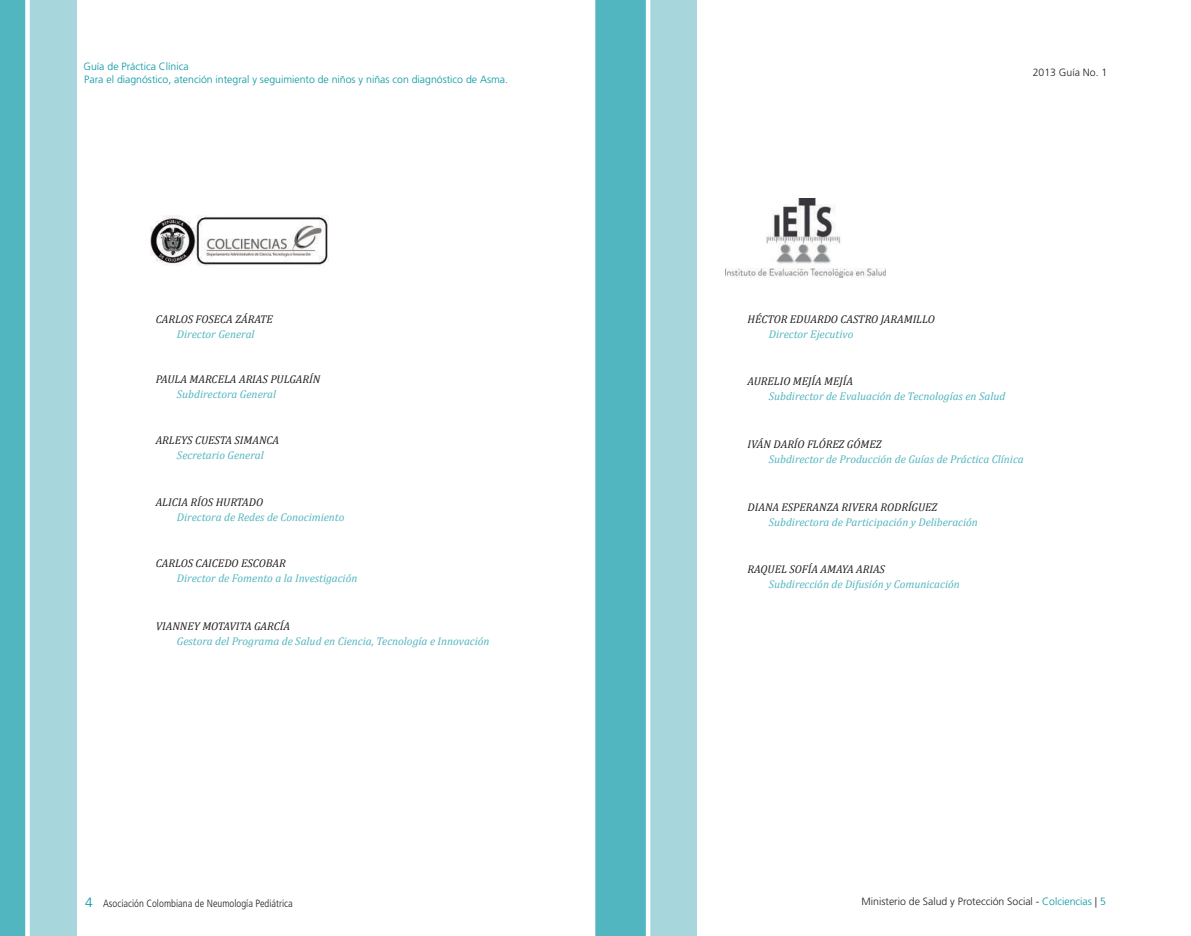
<style>
.page{position:relative;width:1191px;height:936px;background:#fff}
.page>*{position:absolute;margin:0;border:0;box-sizing:border-box;transform-origin:0 0}
.t1{font:italic 11.25px "Cambria";color:#52b6c0}
.t2{font:italic 11.25px "Cambria";color:#231f20}
.t3{font:300 10.5px/12.6px "Frutiger LT Std";color:#0095a1}
.t4{font:300 10.5px "Frutiger LT Std";color:#231f20}
.t5{font:300 condensed 10.5px "Frutiger LT Std";color:#231f20}
.s1{font-stretch:normal;font-size:13.5px;color:#0095a1}
.s2{color:#0095a1}
</style>
<div class="page">
<div style="left:0;top:0;width:76px;height:935px;background:#a8d6dd"></div>
<svg style="left:0;top:0;width:30px;height:935px;background:#6cc1c9"></svg>
<img style="left:151px;top:215px;width:177px;height:51px">
<img style="left:726px;top:198px;width:159px;height:80px">
<div style="left:592px;top:0;width:104px;height:935px;background:#a8d6dd"></div>
<svg style="left:592px;top:0;width:58px;height:935px;background:#68bfc8"></svg>
<p class="t3" style="left:84px;top:60px;width:426px">Guía de Práctica Clínica<br>Para el diagnóstico, atención integral y seguimiento de niños y niñas con diagnóstico de Asma.</p>
<p class="t4" style="left:1032px;top:66px;width:76px">2013 Guía No. 1</p>
<p class="t2" style="left:156px;top:311px;width:119px">CARLOS FOSECA ZÁRATE</p>
<p class="t1" style="left:177px;top:326px;width:79px">Director General</p>
<p class="t2" style="left:156px;top:371px;width:166px">PAULA MARCELA ARIAS PULGARÍN</p>
<p class="t1" style="left:177px;top:386px;width:101px">Subdirectora General</p>
<p class="t2" style="left:156px;top:431px;width:125px">ARLEYS CUESTA SIMANCA</p>
<p class="t1" style="left:177px;top:446px;width:88px">Secretario General</p>
<p class="t2" style="left:156px;top:494px;width:109px">ALICIA RÍOS HURTADO</p>
<p class="t1" style="left:177px;top:509px;width:169px">Directora de Redes de Conocimiento</p>
<p class="t2" style="left:156px;top:555px;width:132px">CARLOS CAICEDO ESCOBAR</p>
<p class="t1" style="left:177px;top:570px;width:182px">Director de Fomento a la Investigación</p>
<p class="t2" style="left:156px;top:617px;width:136px">VIANNEY MOTAVITA GARCÍA</p>
<p class="t1" style="left:177px;top:632px;width:314px">Gestora del Programa de Salud en Ciencia, Tecnología e Innovación</p>
<p class="t2" style="left:747px;top:311px;width:189px">HÉCTOR EDUARDO CASTRO JARAMILLO</p>
<p class="t1" style="left:769px;top:326px;width:86px">Director Ejecutivo</p>
<p class="t2" style="left:747px;top:373px;width:107px">AURELIO MEJÍA MEJÍA</p>
<p class="t1" style="left:769px;top:388px;width:238px">Subdirector de Evaluación de Tecnologías en Salud</p>
<p class="t2" style="left:747px;top:436px;width:135px">IVÁN DARÍO FLÓREZ GÓMEZ</p>
<p class="t1" style="left:769px;top:451px;width:256px">Subdirector de Producción de Guías de Práctica Clínica</p>
<p class="t2" style="left:747px;top:499px;width:191px">DIANA ESPERANZA RIVERA RODRÍGUEZ</p>
<p class="t1" style="left:769px;top:514px;width:210px">Subdirectora de Participación y Deliberación</p>
<p class="t2" style="left:747px;top:561px;width:139px">RAQUEL SOFÍA AMAYA ARIAS</p>
<p class="t1" style="left:769px;top:576px;width:192px">Subdirección de Difusión y Comunicación</p>
<p class="t5" style="left:85px;top:897px;width:209px"><span class="s1">4</span> Asociación Colombiana de Neumología Pediátrica</p>
<p class="t4" style="left:861px;top:895px;width:246px">Ministerio de Salud y Protección Social - <span class="s2">Colciencias</span> | <span class="s2">5</span></p>
</div>
